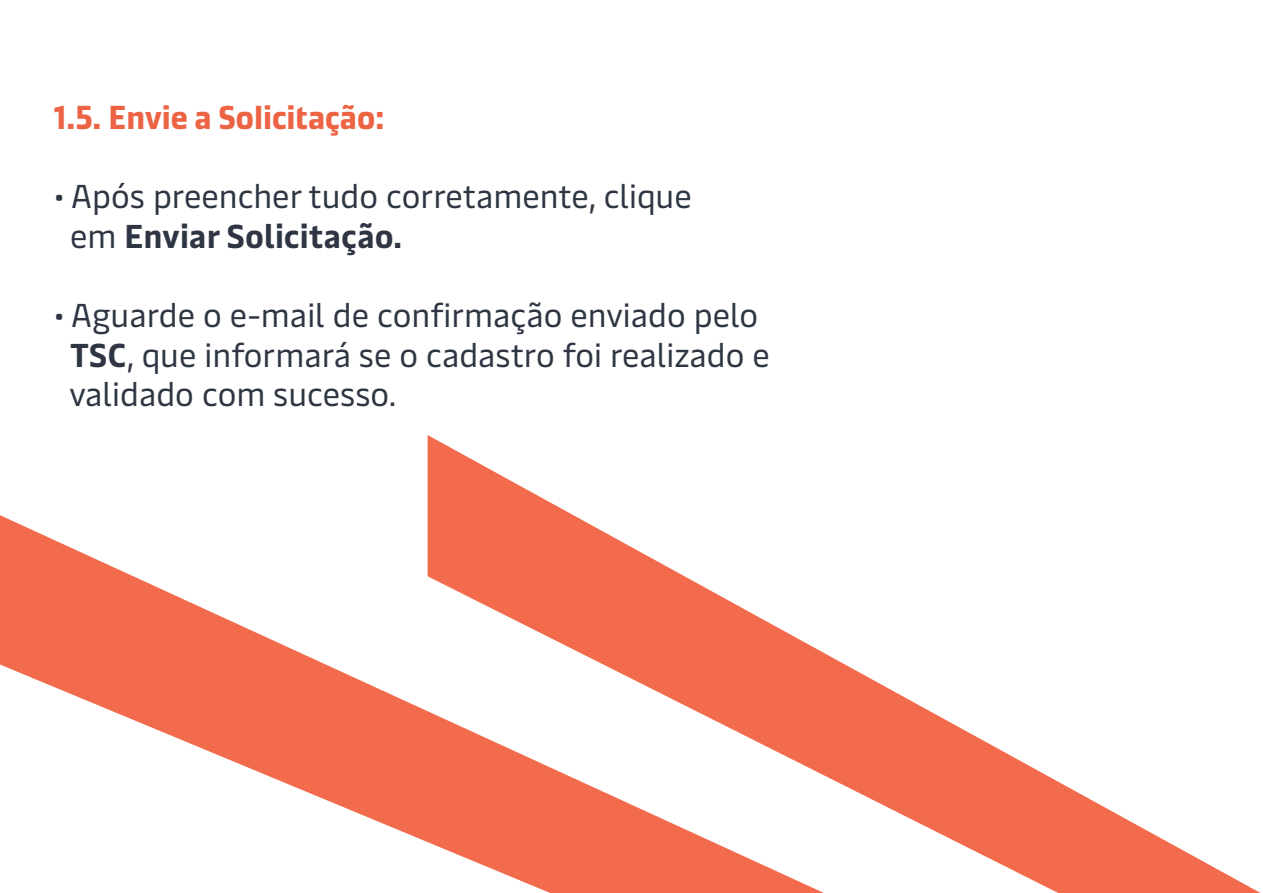
<style>
.page{position:relative;width:1263px;height:893px;background:#fff}
.page>*{position:absolute;margin:0;border:0;box-sizing:border-box;transform-origin:0 0}
.t1{font:33px "Maersk Text";color:#2f3643}
.t2{font:700 33px "Maersk Headline";color:#ed6445}
.t3{font:700 33px "Maersk Text";color:#2f3643}
.s1{font-weight:400}
.s2{font-weight:700}
</style>
<div class="page">
<svg style="left:0;top:515px;width:428px;height:328px"></svg>
<svg style="left:428px;top:435px;width:832px;height:458px"></svg>
<p class="t2" style="left:54px;top:91px;width:332px">1.5. Envie a Solicitação:</p>
<p class="t1" style="left:54px;top:169px;width:639px">• Após preencher tudo corretamente, clique</p>
<p class="t3" style="left:70px;top:208px;width:334px"><span class="s1">em</span> Enviar Solicitação.</p>
<p class="t1" style="left:54px;top:287px;width:706px">• Aguarde o e-mail de confirmação enviado pelo</p>
<p class="t1" style="left:70px;top:327px;width:701px"><span class="s2">TSC</span>, que informará se o cadastro foi realizado e</p>
<p class="t1" style="left:69px;top:367px;width:328px">validado com sucesso.</p>
</div>
